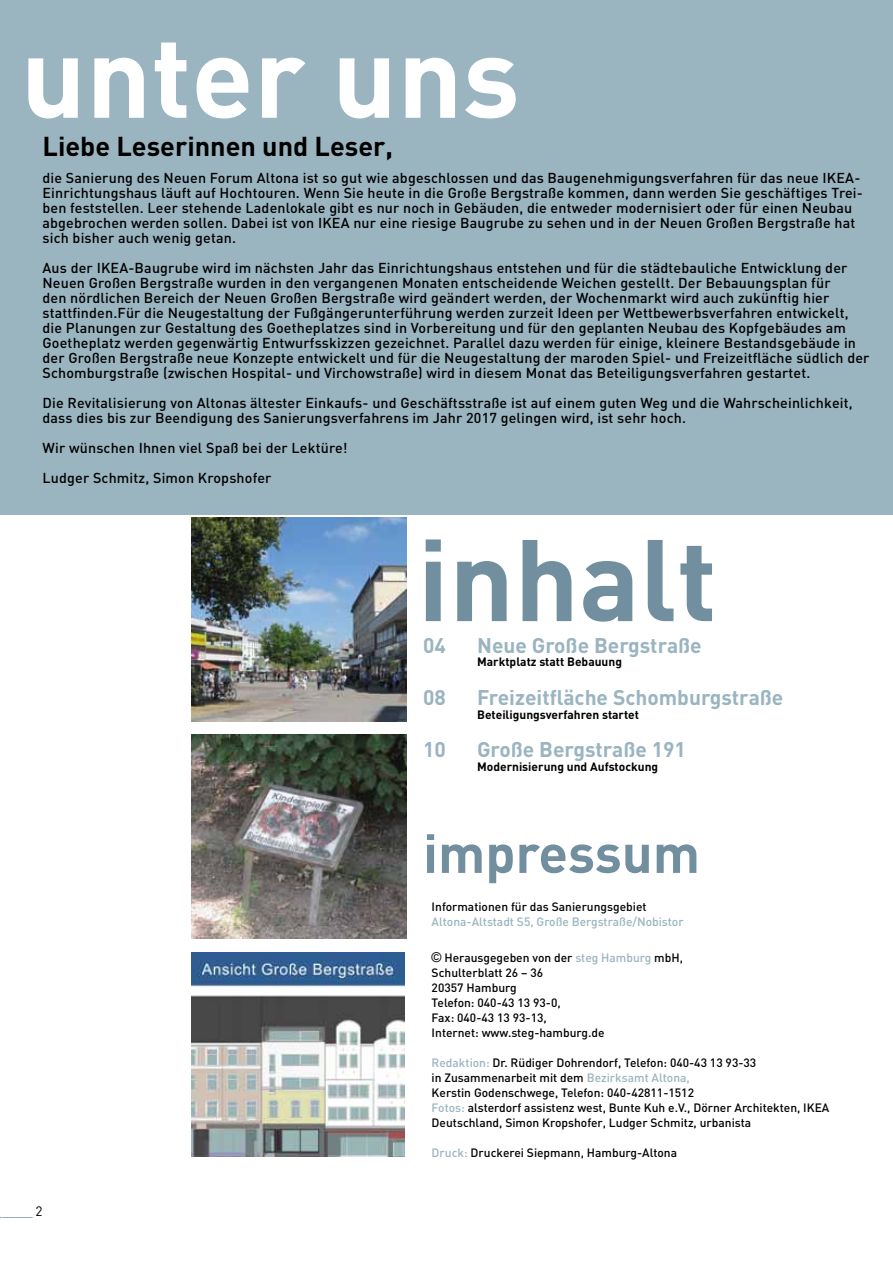
<style>
.page{position:relative;width:893px;height:1263px;background:#fff}
.page>*{position:absolute;margin:0;border:0;box-sizing:border-box;transform-origin:0 0}
.t1{font:700 114px "DIN";color:#fff}
.t2{font:700 114px "DIN";color:#728f9f}
.t3{font:700 54px "DIN";color:#728f9f}
.t4{font:700 27px "DIN";color:#000}
.t5{font:700 21px "DIN";color:#9ab4c0}
.t6{font:500 14.25px/15px "DIN";letter-spacing:.01em;color:#000}
.t7{font:500 12px/15px "DIN";color:#000}
.t8{font:700 12px "DIN";color:#000}
.t9{font:500 12px "DIN";color:#9ab4c0}
.t10{font:500 10.5px "DIN";color:#728f9f}
.s1{font-weight:400;font-size:13.5px;color:#000}
.s2{font-family:"Arial";font-weight:400;font-size:13.5px}
.s3{color:#9ab4c0}
</style>
<div class="page">
<div style="left:0;top:0;width:893px;height:514px;background:#9ab4c0"></div>
<img style="left:191px;top:735px;width:215px;height:204px">
<img style="left:191px;top:953px;width:213px;height:204px">
<img style="left:191px;top:518px;width:215px;height:204px">
<h1 class="t1" style="left:21px;top:2px;width:500px">unter uns</h1>
<h3 class="t4" style="left:43px;top:128px;width:352px">Liebe Leserinnen und Leser,</h3>
<p class="t6" style="left:43px;top:170px;width:822px">die Sanierung des Neuen Forum Altona ist so gut wie abgeschlossen und das Baugenehmigungsverfahren für das neue IKEA-Einrichtungshaus läuft auf Hochtouren. Wenn Sie heute in die Große Bergstraße kommen, dann werden Sie geschäftiges Trei&shy;ben feststellen. Leer stehende Ladenlokale gibt es nur noch in Gebäuden, die entweder modernisiert oder für einen Neubau abgebrochen werden sollen. Dabei ist von IKEA nur eine riesige Baugrube zu sehen und in der Neuen Großen Bergstraße hat sich bisher auch wenig getan.</p>
<p class="t6" style="left:43px;top:260px;width:828px">Aus der IKEA-Baugrube wird im nächsten Jahr das Einrichtungshaus entstehen und für die städtebauliche Entwicklung der Neuen Großen Bergstraße wurden in den vergangenen Monaten entscheidende Weichen gestellt. Der Bebauungsplan für<br>den nördlichen Bereich der Neuen Großen Bergstraße wird geändert werden, der Wochenmarkt wird auch zukünftig hier stattfinden.Für die Neugestaltung der Fußgängerunterführung werden zurzeit Ideen per Wettbewerbsverfahren entwickelt, die Planungen zur Gestaltung des Goetheplatzes sind in Vorbereitung und für den geplanten Neubau des Kopfgebäudes am Goetheplatz werden gegenwärtig Entwurfsskizzen gezeichnet. Parallel dazu werden für einige, kleinere Bestandsgebäude in der Großen Bergstraße neue Konzepte entwickelt und für die Neugestaltung der maroden Spiel- und Freizeitfläche südlich der Schomburgstraße (zwischen Hospital- und Virchowstraße) wird in diesem Monat das Beteiligungsverfahren gestartet.</p>
<p class="t6" style="left:43px;top:395px;width:812px">Die Revitalisierung von Altonas ältester Einkaufs- und Geschäftsstraße ist auf einem guten Weg und die Wahrscheinlichkeit, dass dies bis zur Beendigung des Sanierungsverfahrens im Jahr 2017 gelingen wird, ist sehr hoch.</p>
<p class="t6" style="left:43px;top:432px;width:307px;line-height:30px">Wir wünschen Ihnen viel Spaß bei der Lektüre!<br>Ludger Schmitz, Simon Kropshofer</p>
<h1 class="t2" style="left:418px;top:505px;width:301px">inhalt</h1>
<h3 class="t5" style="left:423px;top:632px;width:24px">04</h3>
<h3 class="t5" style="left:477px;top:632px;width:226px">Neue Große Bergstraße</h3>
<p class="t8" style="left:477px;top:654px;width:146px">Marktplatz statt Bebauung</p>
<h3 class="t5" style="left:423px;top:684px;width:24px">08</h3>
<h3 class="t5" style="left:477px;top:684px;width:308px">Freizeitfläche Schomburgstraße</h3>
<p class="t8" style="left:477px;top:706px;width:163px">Beteiligungsverfahren startet</p>
<h3 class="t5" style="left:423px;top:736px;width:24px">10</h3>
<h3 class="t5" style="left:477px;top:736px;width:210px">Große Bergstraße 191</h3>
<p class="t8" style="left:477px;top:759px;width:183px">Modernisierung und Aufstockung</p>
<p class="t10" style="left:3px;top:1206px;width:41px">_____ <span class="s1">2</span></p>
<h2 class="t3" style="left:423px;top:818px;width:278px">impressum</h2>
<p class="t7" style="left:432px;top:898px;width:216px">Informationen für das Sanierungsgebiet</p>
<p class="t9" style="left:432px;top:913px;width:253px">Altona-Altstadt S5, Große Bergstraße/Nobistor</p>
<p class="t7" style="left:432px;top:949px;width:253px"><span class="s2">©</span> Herausgegeben von der <span class="s3">steg Hamburg</span> mbH,<br>Schulterblatt 26 – 36<br>20357 Hamburg<br>Telefon: 040-43 13 93-0,<br>Fax: 040-43 13 93-13,<br>Internet: www.steg-hamburg.de</p>
<p class="t7" style="left:432px;top:1054px;width:399px"><span class="s3">Redaktion:</span> Dr. Rüdiger Dohrendorf, Telefon: 040-43 13 93-33<br>in Zusammenarbeit mit dem <span class="s3">Bezirksamt Altona,<br></span>Kerstin Godenschwege, Telefon: 040-42811-1512<br><span class="s3">Fotos:</span> alsterdorf assistenz west, Bunte Kuh e.V., Dörner Architekten, IKEA Deutschland, Simon Kropshofer, Ludger Schmitz, urbanista</p>
<p class="t7" style="left:432px;top:1144px;width:247px"><span class="s3">Druck:</span> Druckerei Siepmann, Hamburg-Altona</p>
</div>
